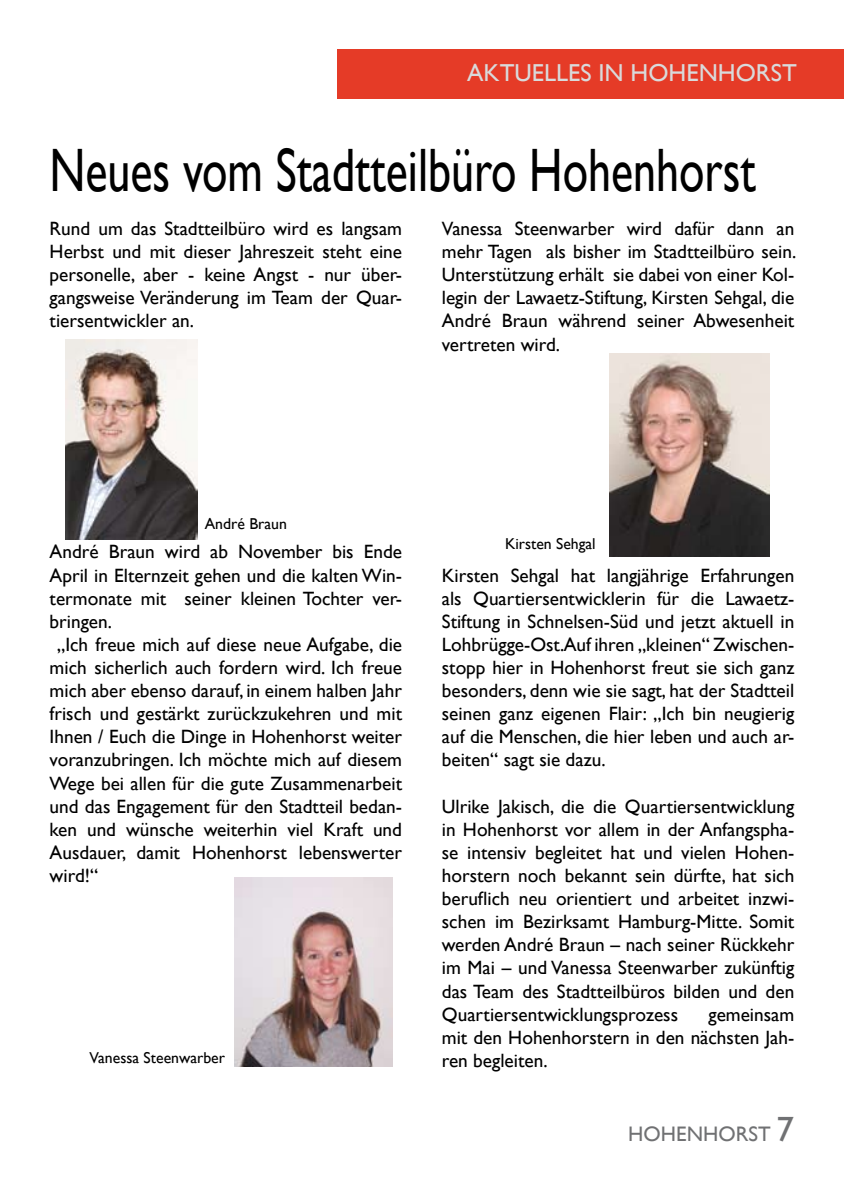
<style>
.page{position:relative;width:844px;height:1191px;background:#fff}
.page>*{position:absolute;margin:0;border:0;box-sizing:border-box;transform-origin:0 0}
.t1{font:61.25px "Gill Sans";color:#000;scale:.75 1}
.t2{font:24.5px "Gill Sans";color:#d9dadb}
.t3{font:21px "Gill Sans";color:#707173}
.t4{font:19.25px/23.1px "Gill Sans";color:#000;text-align:justify}
.t5{font:15.75px "Gill Sans";color:#000}
.s1{font-size:35px}
</style>
<div class="page">
<div style="left:337px;top:50px;width:506px;height:49px;background:#e53b27"></div>
<img style="left:66px;top:339px;width:131px;height:200px">
<img style="left:234px;top:877px;width:158px;height:190px">
<img style="left:609px;top:354px;width:160px;height:202px">
<p class="t2" style="left:467px;top:59px;width:331px">AKTUELLES IN HOHENHORST</p>
<h1 class="t1" style="left:50px;top:135px;width:942px">Neues vom Stadtteilbüro Hohenhorst</h1>
<p class="t4" style="left:50px;top:217px;width:354px">Rund um das Stadtteilbüro wird es langsam Herbst und mit dieser Jahreszeit steht eine personelle, aber - keine Angst - nur über&shy;gangsweise Veränderung im Team der Quar&shy;tiersentwickler an.</p>
<p class="t4" style="left:441px;top:217px;width:356px">Vanessa Steenwarber wird dafür dann an mehr Tagen als bisher im Stadtteilbüro sein.<br>Unterstützung erhält sie dabei von einer Kol&shy;legin der Lawaetz-Stiftung, Kirsten Sehgal, die André Braun während seiner Abwesenheit vertreten wird.</p>
<p class="t5" style="left:205px;top:514px;width:84px">André Braun</p>
<p class="t4" style="left:50px;top:541px;width:354px">André Braun wird ab November bis Ende</p>
<p class="t4" style="left:50px;top:564px;width:354px">April in Elternzeit gehen und die kalten Win-</p>
<p class="t4" style="left:50px;top:587px;width:354px">termonate mit seiner kleinen Tochter ver-</p>
<p class="t4" style="left:50px;top:610px;width:64px">bringen.</p>
<p class="t4" style="left:57px;top:633px;width:347px">„Ich freue mich auf diese neue Aufgabe, die</p>
<p class="t4" style="left:50px;top:656px;width:354px">mich sicherlich auch fordern wird. Ich freue</p>
<p class="t4" style="left:50px;top:679px;width:354px">mich aber ebenso darauf, in einem halben Jahr</p>
<p class="t4" style="left:50px;top:702px;width:354px">frisch und gestärkt zurückzukehren und mit</p>
<p class="t4" style="left:50px;top:725px;width:354px">Ihnen / Euch die Dinge in Hohenhorst weiter</p>
<p class="t4" style="left:50px;top:749px;width:354px">voranzubringen. Ich möchte mich auf diesem</p>
<p class="t4" style="left:50px;top:772px;width:354px">Wege bei allen für die gute Zusammenarbeit</p>
<p class="t4" style="left:50px;top:795px;width:354px">und das Engagement für den Stadtteil bedan-</p>
<p class="t4" style="left:50px;top:818px;width:354px">ken und wünsche weiterhin viel Kraft und</p>
<p class="t4" style="left:50px;top:841px;width:354px">Ausdauer, damit Hohenhorst lebenswerter</p>
<p class="t4" style="left:50px;top:864px;width:50px">wird!“</p>
<p class="t5" style="left:90px;top:1048px;width:137px">Vanessa Steenwarber</p>
<p class="t5" style="left:505px;top:534px;width:92px">Kirsten Sehgal</p>
<p class="t4" style="left:441px;top:564px;width:354px">Kirsten Sehgal hat langjährige Erfahrungen als Quartiersentwicklerin für die Lawaetz-Stiftung in Schnelsen-Süd und jetzt aktuell in Lohbrügge-Ost.Auf ihren „kleinen“ Zwischen&shy;stopp hier in Hohenhorst freut sie sich ganz besonders, denn wie sie sagt, hat der Stadtteil seinen ganz eigenen Flair: „Ich bin neugierig auf die Menschen, die hier leben und auch ar&shy;beiten“ sagt sie dazu.</p>
<p class="t4" style="left:441px;top:795px;width:354px">Ulrike Jakisch, die die Quartiersentwicklung in Hohenhorst vor allem in der Anfangspha&shy;se intensiv begleitet hat und vielen Hohen&shy;horstern noch bekannt sein dürfte, hat sich beruflich neu orientiert und arbeitet inzwi&shy;schen im Bezirksamt Hamburg-Mitte. Somit werden André Braun – nach seiner Rückkehr im Mai – und Vanessa Steenwarber zukünftig das Team des Stadtteilbüros bilden und den Quartiersentwicklungsprozess</p>
<p class="t4" style="left:441px;top:1003px;width:354px;text-indent:266px">gemeinsam mit den Hohenhorstern in den nächsten Jah&shy;ren begleiten.</p>
<p class="t3" style="left:628px;top:1121px;width:167px">HOHENHORST <span class="s1">7</span></p>
</div>
